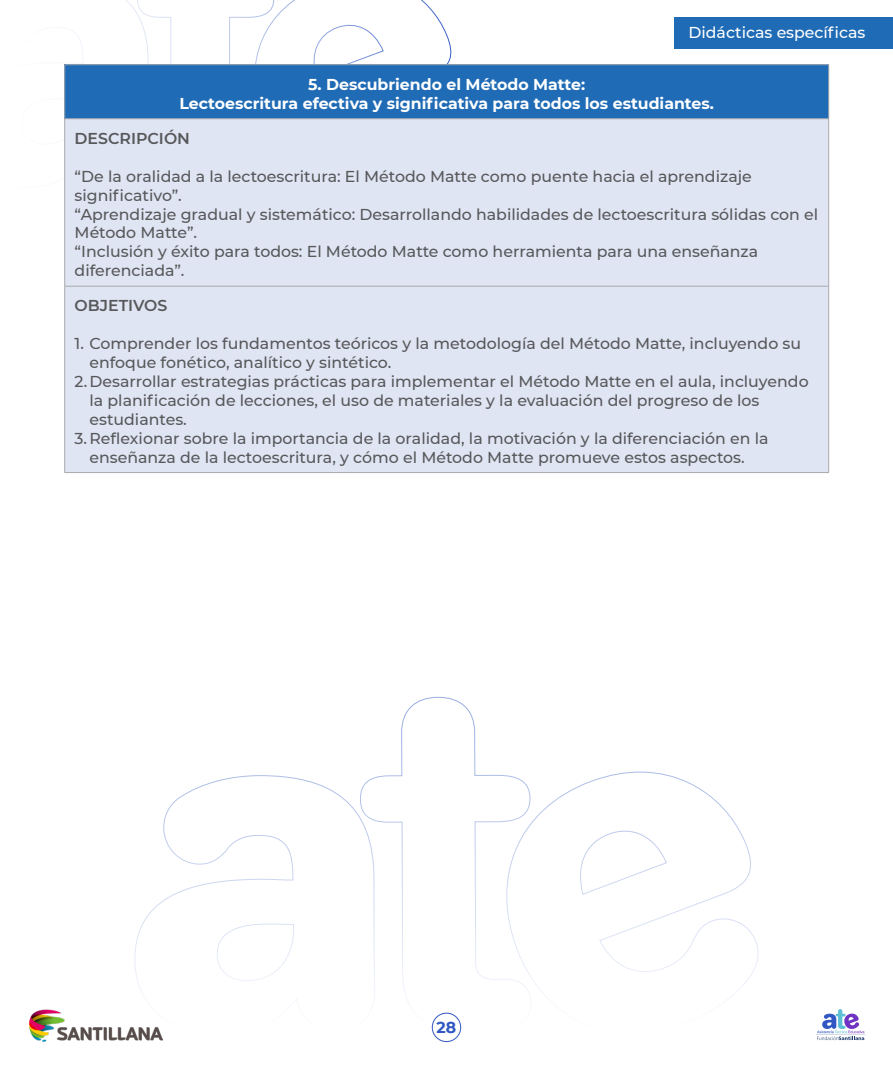
<style>
.page{position:relative;width:893px;height:1067px;background:#fff}
.page>*{position:absolute;margin:0;border:0;box-sizing:border-box;transform-origin:0 0}
.t1{font:500 15.75px/18.9px "Montserrat";color:#57585a}
.t2{font:700 15.75px/18.9px "Montserrat";color:#fff;text-align:center}
.t3{font:500 15.75px "Montserrat";color:#fff}
.t4{font:600 15.75px "Montserrat";color:#57585a}
.t5{font:700 15.75px "Montserrat";color:#3057c2}
</style>
<div class="page">
<svg style="left:134px;top:775px;width:226px;height:226px"></svg>
<svg style="left:531px;top:771px;width:228px;height:229px"></svg>
<svg style="left:360px;top:696px;width:171px;height:342px"></svg>
<svg style="left:274px;top:0;width:178px;height:64px"></svg>
<svg style="left:74px;top:0;width:200px;height:64px"></svg>
<svg style="left:816px;top:1009px;width:49px;height:31px"></svg>
<img style="left:30px;top:1009px;width:133px;height:33px">
<div style="left:432px;top:1012px;width:29px;height:30px;border:1px solid #3057c2;border-radius:50%"></div>
<div style="left:65px;top:65px;width:764px;height:54px;background:#1f6bb5"></div>
<div style="left:65px;top:119px;width:763px;height:353px;background:#e0e5f3"></div>
<hr style="left:64px;top:64px;width:765px;height:1px;background:#a8a9ad">
<hr style="left:64px;top:65px;width:1px;height:53px;background:#a8a9ad">
<hr style="left:828px;top:65px;width:1px;height:53px;background:#a8a9ad">
<hr style="left:64px;top:118px;width:765px;height:1px;background:#a8a9ad">
<hr style="left:64px;top:119px;width:1px;height:167px;background:#a8a9ad">
<hr style="left:828px;top:119px;width:1px;height:167px;background:#a8a9ad">
<hr style="left:64px;top:286px;width:765px;height:1px;background:#a8a9ad">
<hr style="left:64px;top:286px;width:1px;height:186px;background:#a8a9ad">
<hr style="left:828px;top:286px;width:1px;height:186px;background:#a8a9ad">
<hr style="left:64px;top:472px;width:765px;height:1px;background:#a8a9ad">
<div style="left:675px;top:17px;width:218px;height:32px;background:#1f6bb5"></div>
<p class="t3" style="left:688px;top:21px;width:178px">Didácticas específicas</p>
<p class="t2" style="left:179px;top:74px;width:536px">5. Descubriendo el Método Matte:<br>Lectoescritura efectiva y significativa para todos los estudiantes.</p>
<p class="t4" style="left:75px;top:127px;width:117px">DESCRIPCIÓN</p>
<p class="t1" style="left:75px;top:166px;width:679px">“De la oralidad a la lectoescritura: El Método Matte como puente hacia el aprendizaje significativo”.</p>
<p class="t1" style="left:75px;top:204px;width:745px">“Aprendizaje gradual y sistemático: Desarrollando habilidades de lectoescritura sólidas con el<br>Método Matte”.</p>
<p class="t1" style="left:75px;top:242px;width:685px">“Inclusión y éxito para todos: El Método Matte como herramienta para una enseñanza diferenciada”.</p>
<p class="t4" style="left:75px;top:294px;width:94px">OBJETIVOS</p>
<p class="t1" style="left:90px;top:333px;width:713px;text-indent:-15px">1. Comprender los fundamentos teóricos y la metodología del Método Matte, incluyendo su enfoque fonético, analítico y sintético.</p>
<p class="t1" style="left:90px;top:371px;width:721px;text-indent:-15px">2. Desarrollar estrategias prácticas para implementar el Método Matte en el aula, incluyendo la planificación de lecciones, el uso de materiales y la evaluación del progreso de los estudiantes.</p>
<p class="t1" style="left:75px;top:428px;width:695px;text-align:center">3. Reflexionar sobre la importancia de la oralidad, la motivación y la diferenciación en la enseñanza de la lectoescritura, y cómo el Método Matte promueve estos aspectos.</p>
<p class="t5" style="left:437px;top:1015px;width:21px">28</p>
</div>
